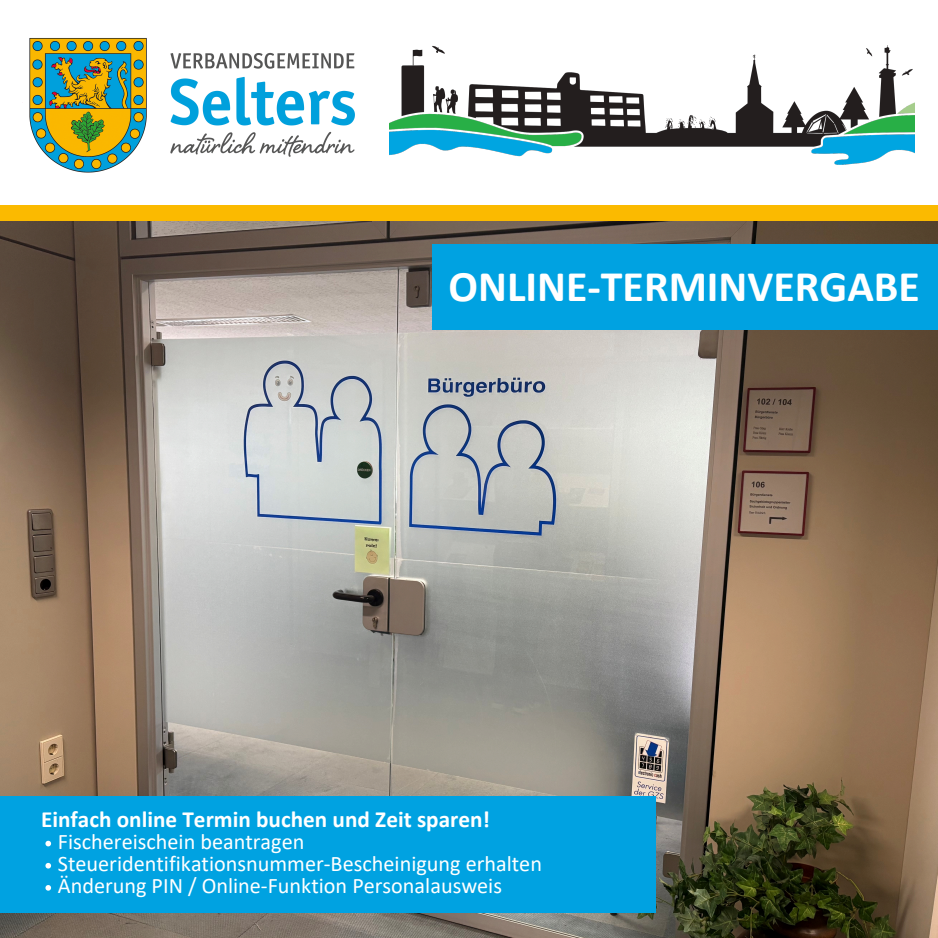
<style>
.page{position:relative;width:938px;height:938px;background:#fff}
.page>*{position:absolute;margin:0;border:0;box-sizing:border-box;transform-origin:0 0}
.t1{font:700 43.8px "Calibri";color:#fff}
.t2{font:700 23.2px "Calibri";color:#fff}
.t3{font:22.2px "Calibri";color:#fff}
</style>
<div class="page">
<img style="left:22px;top:38px;width:333px;height:135px">
<img style="left:389px;top:45px;width:525px;height:120px">
<img style="left:0;top:220px;width:938px;height:717px">
<div style="left:432px;top:244px;width:506px;height:86px;background:#00a2e1"></div>
<div style="left:0;top:795px;width:655px;height:117px;background:#00a2e1"></div>
<div style="left:0;top:205px;width:937px;height:15px;background:#fbba00"></div>
<svg style="left:45px;top:840px;width:6px;height:6px"></svg>
<svg style="left:45px;top:862px;width:6px;height:6px"></svg>
<svg style="left:45px;top:885px;width:6px;height:5px"></svg>
<p class="t1" style="left:448px;top:268px;width:472px">ONLINE-TERMINVERGABE</p>
<p class="t2" style="left:41px;top:809px;width:450px">Einfach online Termin buchen und Zeit sparen!</p>
<p class="t3" style="left:58px;top:832px;width:248px">Fischereischein beantragen</p>
<h1 class="t3" style="left:58px;top:854px;width:485px">Steueridentifikationsnummer-Bescheinigung erhalten</h1>
<h2 class="t3" style="left:58px;top:876px;width:445px">Änderung PIN / Online-Funktion Personalausweis</h2>
</div>
